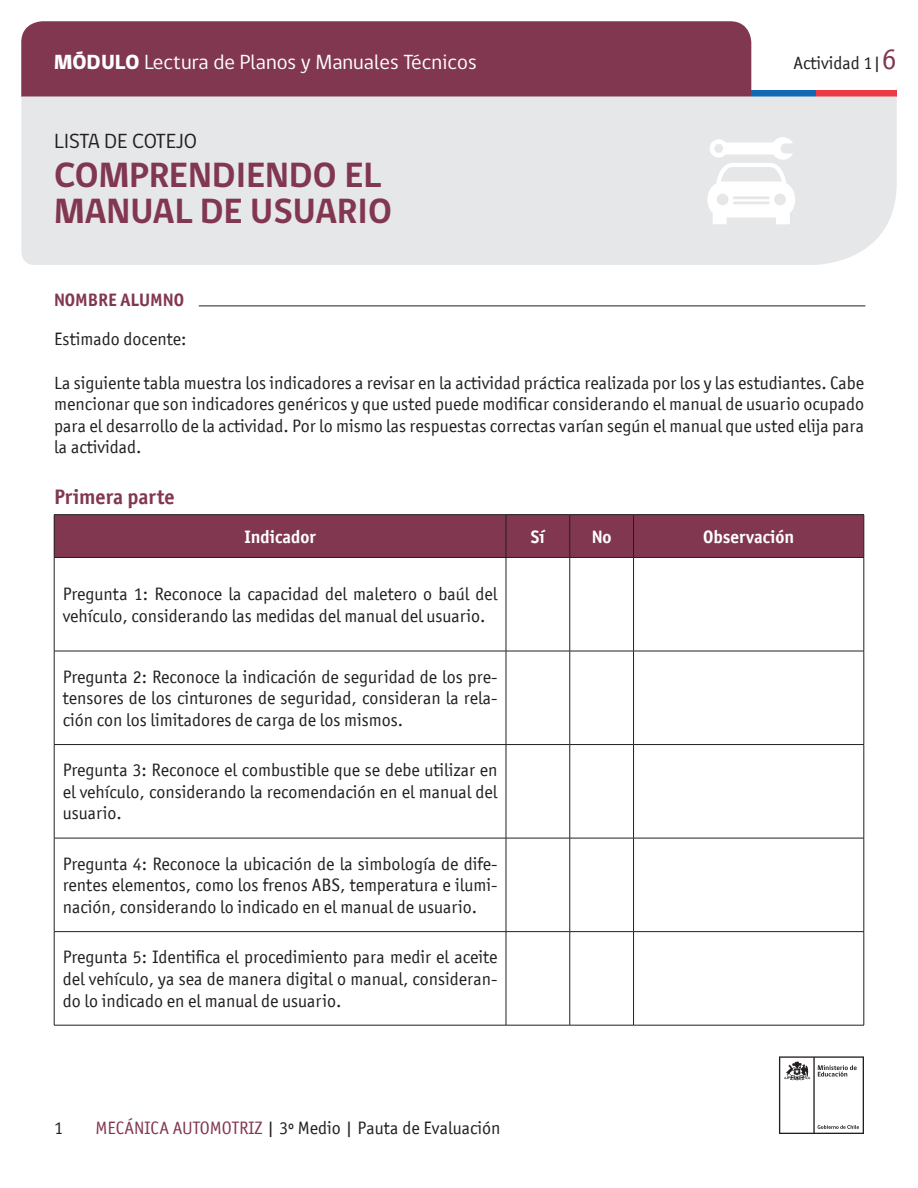
<style>
.page{position:relative;width:918px;height:1188px;background:#fff}
.page>*{position:absolute;margin:0;border:0;box-sizing:border-box;transform-origin:0 0}
.t1{font:700 36px/36px "gob CL";color:#823751}
.t2{font:21px "gob CL";color:#fff}
.t3{font:21px "gob CL";letter-spacing:-.01em;color:#231f20}
.t4{font:700 21px "Officina San ITC";color:#823751}
.t5{font:18px/21.6px "Officina San ITC";color:#231f20;text-align:justify}
.t6{font:700 18px "Officina San ITC";color:#fff}
.t7{font:700 18px "Officina San ITC";color:#823751}
.s1{font-weight:800}
.s2{font-size:30px;color:#823751}
.s3{color:#823751}
</style>
<div class="page">
<svg style="left:779px;top:1056px;width:85px;height:78px"></svg>
<div style="left:21px;top:21px;width:730px;height:76px;background:#823751"></div>
<div style="left:751px;top:90px;width:65px;height:7px;background:#0f69b4"></div>
<div style="left:816px;top:90px;width:81px;height:7px;background:#eb3c46"></div>
<div style="left:21px;top:97px;width:876px;height:168px;background:#e6e7e9"></div>
<svg style="left:707px;top:137px;width:88px;height:87px"></svg>
<div style="left:54px;top:515px;width:452px;height:42px;background:#823751"></div>
<div style="left:507px;top:515px;width:357px;height:42px;background:#823751"></div>
<hr style="left:54px;top:514px;width:452px;height:1px;background:#231f20">
<hr style="left:54px;top:515px;width:1px;height:42px;background:#231f20">
<hr style="left:506px;top:514px;width:64px;height:1px;background:#231f20">
<hr style="left:506px;top:515px;width:1px;height:42px;background:#231f20">
<hr style="left:570px;top:514px;width:64px;height:1px;background:#231f20">
<hr style="left:570px;top:515px;width:1px;height:42px;background:#231f20">
<hr style="left:634px;top:514px;width:230px;height:1px;background:#231f20">
<hr style="left:633px;top:515px;width:1px;height:42px;background:#231f20">
<hr style="left:864px;top:515px;width:1px;height:42px;background:#231f20">
<hr style="left:54px;top:557px;width:452px;height:1px;background:#231f20">
<hr style="left:54px;top:558px;width:1px;height:93px;background:#231f20">
<hr style="left:506px;top:557px;width:64px;height:1px;background:#231f20">
<hr style="left:506px;top:558px;width:1px;height:93px;background:#231f20">
<hr style="left:570px;top:557px;width:64px;height:1px;background:#231f20">
<hr style="left:570px;top:558px;width:1px;height:93px;background:#231f20">
<hr style="left:634px;top:557px;width:230px;height:1px;background:#231f20">
<hr style="left:633px;top:558px;width:1px;height:93px;background:#231f20">
<hr style="left:864px;top:558px;width:1px;height:93px;background:#231f20">
<hr style="left:54px;top:651px;width:452px;height:1px;background:#231f20">
<hr style="left:54px;top:651px;width:1px;height:93px;background:#231f20">
<hr style="left:506px;top:651px;width:64px;height:1px;background:#231f20">
<hr style="left:506px;top:651px;width:1px;height:93px;background:#231f20">
<hr style="left:570px;top:651px;width:64px;height:1px;background:#231f20">
<hr style="left:570px;top:651px;width:1px;height:93px;background:#231f20">
<hr style="left:634px;top:651px;width:230px;height:1px;background:#231f20">
<hr style="left:633px;top:651px;width:1px;height:93px;background:#231f20">
<hr style="left:864px;top:651px;width:1px;height:93px;background:#231f20">
<hr style="left:54px;top:744px;width:452px;height:1px;background:#231f20">
<hr style="left:54px;top:745px;width:1px;height:93px;background:#231f20">
<hr style="left:506px;top:744px;width:64px;height:1px;background:#231f20">
<hr style="left:506px;top:745px;width:1px;height:93px;background:#231f20">
<hr style="left:570px;top:744px;width:64px;height:1px;background:#231f20">
<hr style="left:570px;top:745px;width:1px;height:93px;background:#231f20">
<hr style="left:634px;top:744px;width:230px;height:1px;background:#231f20">
<hr style="left:633px;top:745px;width:1px;height:93px;background:#231f20">
<hr style="left:864px;top:745px;width:1px;height:93px;background:#231f20">
<hr style="left:54px;top:838px;width:452px;height:1px;background:#231f20">
<hr style="left:54px;top:838px;width:1px;height:93px;background:#231f20">
<hr style="left:506px;top:838px;width:64px;height:1px;background:#231f20">
<hr style="left:506px;top:838px;width:1px;height:93px;background:#231f20">
<hr style="left:570px;top:838px;width:64px;height:1px;background:#231f20">
<hr style="left:570px;top:838px;width:1px;height:93px;background:#231f20">
<hr style="left:634px;top:838px;width:230px;height:1px;background:#231f20">
<hr style="left:633px;top:838px;width:1px;height:93px;background:#231f20">
<hr style="left:864px;top:838px;width:1px;height:93px;background:#231f20">
<hr style="left:54px;top:931px;width:452px;height:1px;background:#231f20">
<hr style="left:54px;top:932px;width:1px;height:93px;background:#231f20">
<hr style="left:506px;top:931px;width:64px;height:1px;background:#231f20">
<hr style="left:506px;top:932px;width:1px;height:93px;background:#231f20">
<hr style="left:570px;top:931px;width:64px;height:1px;background:#231f20">
<hr style="left:570px;top:932px;width:1px;height:93px;background:#231f20">
<hr style="left:634px;top:931px;width:230px;height:1px;background:#231f20">
<hr style="left:633px;top:932px;width:1px;height:93px;background:#231f20">
<hr style="left:864px;top:932px;width:1px;height:93px;background:#231f20">
<hr style="left:54px;top:1025px;width:452px;height:1px;background:#231f20">
<hr style="left:506px;top:1025px;width:64px;height:1px;background:#231f20">
<hr style="left:570px;top:1025px;width:64px;height:1px;background:#231f20">
<hr style="left:634px;top:1025px;width:230px;height:1px;background:#231f20">
<hr style="left:199px;top:306px;width:666px;height:1px;background:#231f20">
<p class="t2" style="left:54px;top:48px;width:424px"><span class="s1">MÓDULO</span> Lectura de Planos y Manuales Técnicos</p>
<p class="t3" style="left:54px;top:127px;width:144px">LISTA DE COTEJO</p>
<p class="t1" style="left:54px;top:158px;width:340px">COMPRENDIENDO EL<br>MANUAL DE USUARIO</p>
<p class="t5" style="left:794px;top:52px;width:105px">Actividad 1|<span class="s2">6</span></p>
<p class="t7" style="left:54px;top:289px;width:132px">NOMBRE ALUMNO</p>
<p class="t5" style="left:54px;top:328px;width:134px">Estimado docente:</p>
<p class="t5" style="left:54px;top:372px;width:812px">La siguiente tabla muestra los indicadores a revisar en la actividad práctica realizada por los y las estudiantes. Cabe mencionar que son indicadores genéricos y que usted puede modificar considerando el manual de usuario ocupado para el desarrollo de la actividad. Por lo mismo las respuestas correctas varían según el manual que usted elija para la actividad.</p>
<p class="t4" style="left:54px;top:484px;width:122px">Primera parte</p>
<p class="t6" style="left:244px;top:525px;width:73px">Indicador</p>
<p class="t6" style="left:531px;top:525px;width:16px">Sí</p>
<p class="t6" style="left:592px;top:525px;width:21px">No</p>
<p class="t6" style="left:703px;top:525px;width:93px">Observación</p>
<p class="t5" style="left:63px;top:583px;width:436px">Pregunta 1: Reconoce la capacidad del maletero o baúl del vehículo, considerando las medidas del manual del usuario.</p>
<p class="t5" style="left:63px;top:666px;width:436px">Pregunta 2: Reconoce la indicación de seguridad de los pre&shy;tensores de los cinturones de seguridad, consideran la rela&shy;ción con los limitadores de carga de los mismos.</p>
<p class="t5" style="left:63px;top:759px;width:436px">Pregunta 3: Reconoce el combustible que se debe utilizar en el vehículo, considerando la recomendación en el manual del usuario.</p>
<p class="t5" style="left:63px;top:853px;width:436px">Pregunta 4: Reconoce la ubicación de la simbología de dife&shy;rentes elementos, como los frenos ABS, temperatura e ilumi&shy;nación, considerando lo indicado en el manual de usuario.</p>
<p class="t5" style="left:63px;top:946px;width:436px">Pregunta 5: Identifica el procedimiento para medir el aceite del vehículo, ya sea de manera digital o manual, consideran&shy;do lo indicado en el manual de usuario.</p>
<p class="t5" style="left:54px;top:1117px;width:10px">1</p>
<p class="t5" style="left:95px;top:1117px;width:406px"><span class="s3">MECÁNICA AUTOMOTRIZ</span> | 3º Medio | Pauta de Evaluación</p>
</div>
